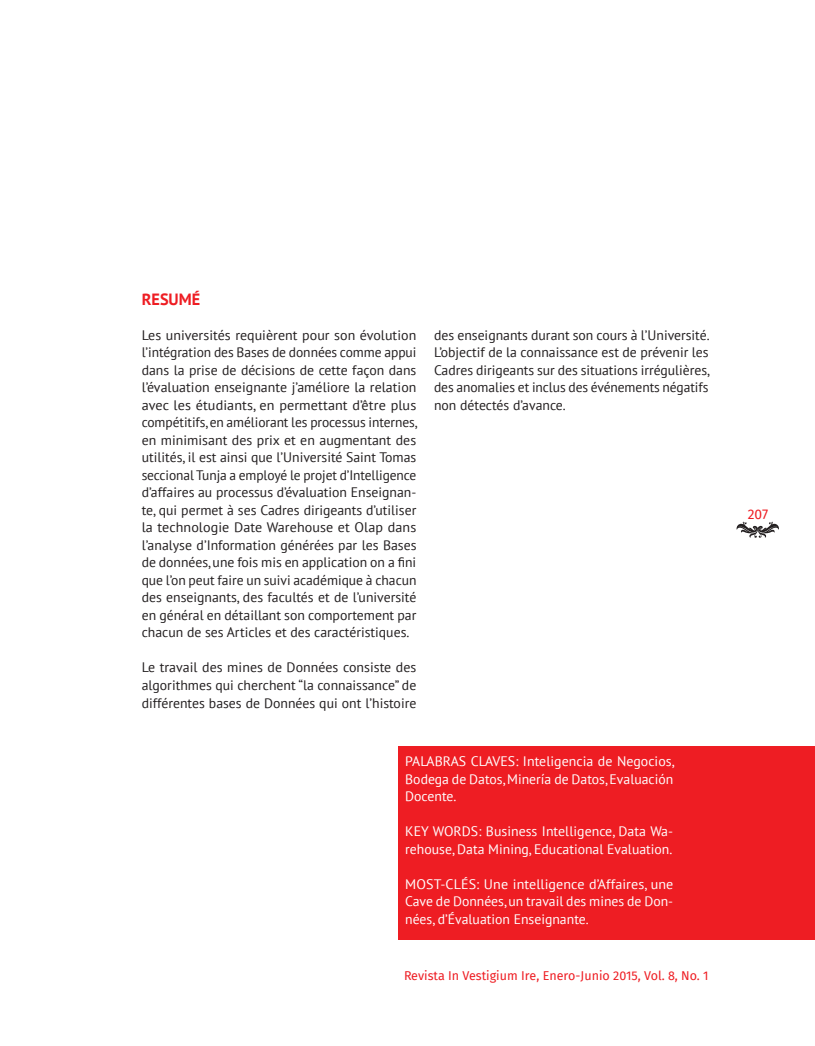
<style>
.page{position:relative;width:815px;height:1046px;background:#fff}
.page>*{position:absolute;margin:0;border:0;box-sizing:border-box;transform-origin:0 0}
.subtitulos{font:700 16.25px "PT Sans";color:#ee1d23}
.parrafos{font:13.75px/17.5px "PT Sans";color:#231f20;text-align:justify}
.palabras_clave{font:13.75px/17.5px "PT Sans";color:#fff;text-align:justify}
.t1{font:13.75px "Fira Sans";color:#ee1d23}
.t2{font:12.5px "Fira Sans";color:#ee1d23}
</style>
<div class="page">
<svg style="left:736px;top:521px;width:43px;height:17px"></svg>
<div style="left:399px;top:746px;width:416px;height:193px;background:#ee1d23"></div>
<p class="subtitulos" style="left:142px;top:288px;width:60px">RESUMÉ</p>
<p class="parrafos" style="left:142px;top:326px;width:277px">Les universités requièrent pour son évolution l’intégration des Bases de données comme appui dans la prise de décisions de cette façon dans l’évaluation enseignante j’améliore la relation avec les étudiants, en permettant d’être plus compétitifs, en améliorant les processus internes, en minimisant des prix et en augmentant des utilités, il est ainsi que l’Université Saint Tomas seccional Tunja a employé le projet d’Intelligence d’affaires au processus d’évaluation Enseignan&shy;te, qui permet à ses Cadres dirigeants d’utiliser la technologie Date Warehouse et Olap dans l’analyse d’Information générées par les Bases de données, une fois mis en application on a fini que l’on peut faire un suivi académique à chacun des enseignants, des facultés et de l’université en général en détaillant son comportement par chacun de ses Articles et des caractéristiques.</p>
<p class="parrafos" style="left:142px;top:658px;width:276px">Le travail des mines de Données consiste des algorithmes qui cherchent “la connaissance” de différentes bases de Données qui ont l’histoire</p>
<p class="parrafos" style="left:434px;top:326px;width:277px">des enseignants durant son cours à l’Université.<br>L’objectif de la connaissance est de prévenir les Cadres dirigeants sur des situations irrégulières, des anomalies et inclus des événements négatifs non détectés d’avance.</p>
<p class="palabras_clave" style="left:405px;top:752px;width:271px">PALABRAS CLAVES: Inteligencia de Negocios, Bodega de Datos, Minería de Datos, Evaluación Docente.</p>
<p class="palabras_clave" style="left:405px;top:822px;width:269px">KEY WORDS: Business Intelligence, Data Wa&shy;rehouse, Data Mining, Educational Evaluation.</p>
<p class="palabras_clave" style="left:405px;top:874px;width:269px">MOST-CLÉS: Une intelligence d’Affaires, une Cave de Données, un travail des mines de Don&shy;nées, d’Évaluation Enseignante.</p>
<p class="t2" style="left:404px;top:966px;width:306px">Revista In Vestigium Ire, Enero-Junio 2015, Vol. 8, No. 1</p>
<p class="t1" style="left:748px;top:504px;width:22px">207</p>
</div>
